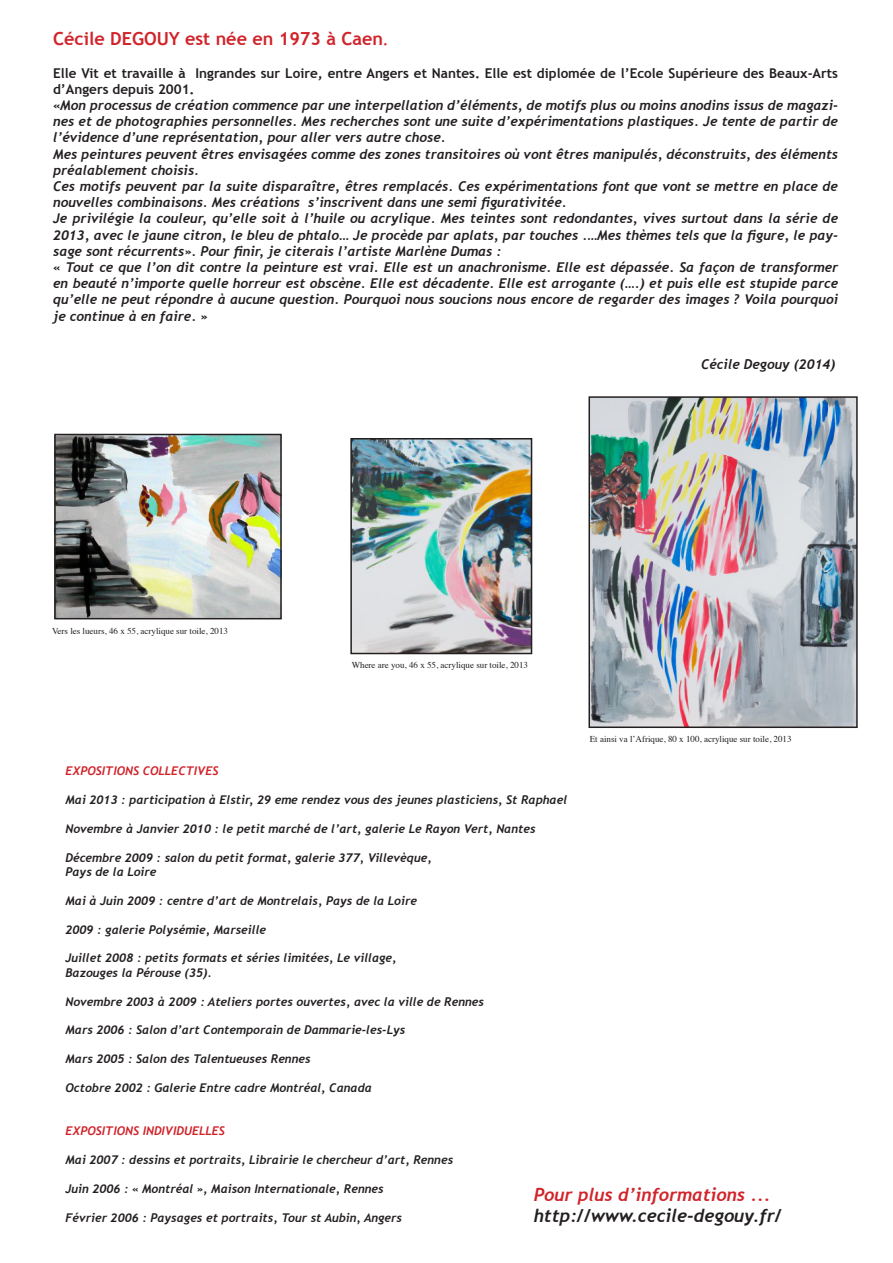
<style>
.page{position:relative;width:893px;height:1263px;background:#fff}
.page>*{position:absolute;margin:0;border:0;box-sizing:border-box;transform-origin:0 0}
.t1{font:700 18px "Trebuchet MS";color:#d1232a}
.t2{font:italic 700 18px "Trebuchet";color:#231f20}
.t3{font:italic 700 18px "Trebuchet";color:#d1232a}
.t4{font:italic 700 13.5px/16.2px "Trebuchet";color:#231f20;text-align:justify}
.t5{font:700 13.5px/16.2px "Trebuchet MS";color:#231f20}
.t6{font:italic 700 12px "Trebuchet";color:#231f20}
.t7{font:italic 700 12px "Trebuchet";color:#d1232a}
.t8{font:9px "Times";color:#231f20}
.s1{font-size:13.5px}
</style>
<div class="page">
<img style="left:57px;top:437px;width:222px;height:179px">
<div style="left:54px;top:434px;width:228px;height:185px;border:2px solid #231f20"></div>
<img style="left:353px;top:441px;width:176px;height:210px">
<div style="left:350px;top:438px;width:182px;height:216px;border:2px solid #231f20"></div>
<img style="left:591px;top:399px;width:264px;height:326px">
<div style="left:588px;top:396px;width:270px;height:332px;border:2px solid #231f20"></div>
<p class="t1" style="left:53px;top:28px;width:336px">Cécile DEGOUY est née en 1973 à Caen<span class="s1">.</span></p>
<p class="t5" style="left:53px;top:65px;width:786px">Elle Vit et travaille à Ingrandes sur Loire, entre Angers et Nantes. Elle est diplomée de l’Ecole Supérieure des Beaux-Arts d’Angers depuis 2001.</p>
<p class="t4" style="left:53px;top:97px;width:786px">«Mon processus de création commence par une interpellation d’éléments, de motifs plus ou moins anodins issus de magazi&shy;nes et de photographies personnelles. Mes recherches sont une suite d’expérimentations plastiques. Je tente de partir de l’évidence d’une représentation, pour aller vers autre chose.</p>
<p class="t4" style="left:53px;top:146px;width:786px">Mes peintures peuvent êtres envisagées comme des zones transitoires où vont êtres manipulés, déconstruits, des éléments préalablement choisis.</p>
<p class="t4" style="left:53px;top:178px;width:786px">Ces motifs peuvent par la suite disparaître, êtres remplacés. Ces expérimentations font que vont se mettre en place de nouvelles combinaisons. Mes créations s’inscrivent dans une semi figurativitée.</p>
<p class="t4" style="left:53px;top:211px;width:786px">Je privilégie la couleur, qu’elle soit à l’huile ou acrylique. Mes teintes sont redondantes, vives surtout dans la série de 2013, avec le jaune citron, le bleu de phtalo… Je procède par aplats, par touches .…Mes thèmes tels que la figure, le pay&shy;sage sont récurrents». Pour finir, je citerais l’artiste Marlène Dumas :</p>
<p class="t4" style="left:53px;top:259px;width:786px">« Tout ce que l’on dit contre la peinture est vrai. Elle est un anachronisme. Elle est dépassée. Sa façon de transformer en beauté n’importe quelle horreur est obscène. Elle est décadente. Elle est arrogante (….) et puis elle est stupide parce qu’elle ne peut répondre à aucune question. Pourquoi nous soucions nous encore de regarder des images ? Voila pourquoi je continue à en faire. »</p>
<p class="t4" style="left:701px;top:356px;width:136px">Cécile Degouy (2014)</p>
<p class="t8" style="left:52px;top:622px;width:177px">Vers les lueurs, 46 x 55, acrylique sur toile, 2013</p>
<p class="t8" style="left:352px;top:656px;width:178px">Where are you, 46 x 55, acrylique sur toile, 2013</p>
<p class="t8" style="left:590px;top:730px;width:203px">Et ainsi va l’Afrique, 80 x 100, acrylique sur toile, 2013</p>
<p class="t7" style="left:65px;top:763px;width:155px">EXPOSITIONS COLLECTIVES</p>
<p class="t6" style="left:65px;top:792px;width:503px">Mai 2013 : participation à Elstir, 29 eme rendez vous des jeunes plasticiens, St Raphael</p>
<p class="t6" style="left:65px;top:821px;width:472px">Novembre à Janvier 2010 : le petit marché de l’art, galerie Le Rayon Vert, Nantes</p>
<p class="t6" style="left:65px;top:850px;width:368px">Décembre 2009 : salon du petit format, galerie 377, Villevèque,</p>
<p class="t6" style="left:65px;top:864px;width:93px">Pays de la Loire</p>
<p class="t6" style="left:65px;top:893px;width:353px">Mai à Juin 2009 : centre d’art de Montrelais, Pays de la Loire</p>
<p class="t6" style="left:65px;top:922px;width:202px">2009 : galerie Polysémie, Marseille</p>
<p class="t6" style="left:65px;top:951px;width:333px">Juillet 2008 : petits formats et séries limitées, Le village,</p>
<p class="t6" style="left:65px;top:965px;width:148px">Bazouges la Pérouse (35).</p>
<p class="t6" style="left:65px;top:994px;width:420px">Novembre 2003 à 2009 : Ateliers portes ouvertes, avec la ville de Rennes</p>
<p class="t6" style="left:65px;top:1023px;width:341px">Mars 2006 : Salon d’art Contemporain de Dammarie-les-Lys</p>
<p class="t6" style="left:65px;top:1051px;width:247px">Mars 2005 : Salon des Talentueuses Rennes</p>
<p class="t6" style="left:65px;top:1080px;width:308px">Octobre 2002 : Galerie Entre cadre Montréal, Canada</p>
<p class="t7" style="left:65px;top:1123px;width:161px">EXPOSITIONS INDIVIDUELLES</p>
<p class="t6" style="left:65px;top:1152px;width:389px">Mai 2007 : dessins et portraits, Librairie le chercheur d’art, Rennes</p>
<p class="t6" style="left:65px;top:1181px;width:320px">Juin 2006 : « Montréal », Maison Internationale, Rennes</p>
<p class="t6" style="left:65px;top:1210px;width:338px">Février 2006 : Paysages et portraits, Tour st Aubin, Angers</p>
<p class="t3" style="left:534px;top:1183px;width:238px">Pour plus d’informations ...</p>
<p class="t2" style="left:534px;top:1205px;width:250px">http://www.cecile-degouy.fr/</p>
</div>
